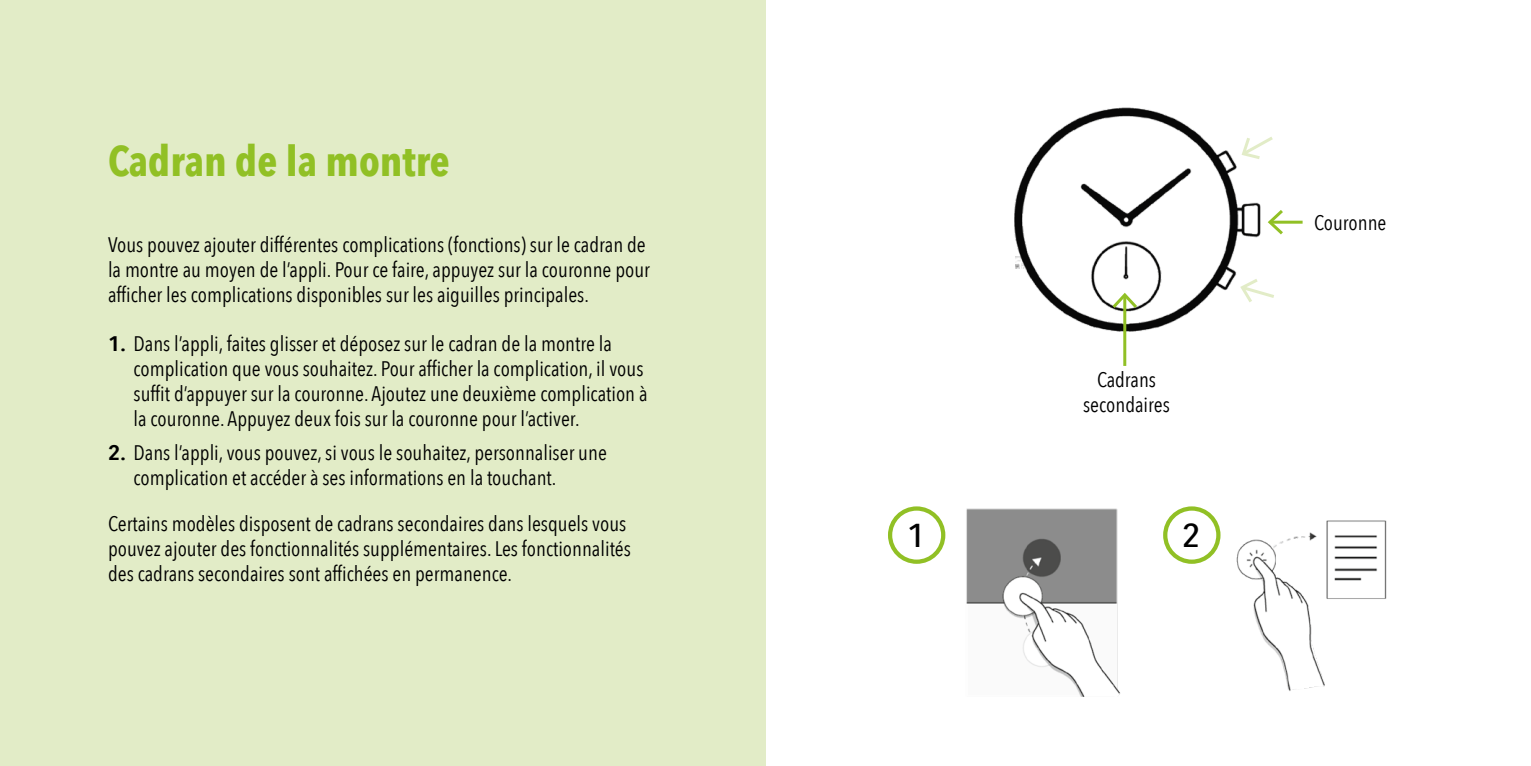
<style>
.page{position:relative;width:1531px;height:766px;background:#fff}
.page>*{position:absolute;margin:0;border:0;box-sizing:border-box;transform-origin:0 0}
.t1{font:700 42px "Avenir Next Condensed";color:#91c025}
.t2{font:500 33px "Avenir Next Condensed";color:#000;scale:1.17 1}
.t3{font:21px/25.2px "Avenir Next Condensed";color:#000}
.s1{font-weight:600}
</style>
<div class="page">
<div style="left:0;top:0;width:765px;height:765px;background:#e2ecc7"></div>
<img style="left:966px;top:107px;width:421px;height:589px">
<div style="left:888px;top:506px;width:57px;height:57px;border:4px solid #91c025;border-radius:50%"></div>
<div style="left:1163px;top:506px;width:57px;height:57px;border:4px solid #91c025;border-radius:50%"></div>
<hr style="left:1270px;top:220px;width:32px;height:3px;background:#91c025">
<svg style="left:1265px;top:207px;width:21px;height:30px"></svg>
<hr style="left:1123px;top:295px;width:3px;height:71px;background:#91c025">
<svg style="left:1109px;top:290px;width:31px;height:21px"></svg>
<svg style="left:1239px;top:134px;width:37px;height:27px"></svg>
<svg style="left:1238px;top:276px;width:39px;height:29px"></svg>
<h1 class="t1" style="left:108px;top:135px;width:343px">Cadran de la montre</h1>
<p class="t3" style="left:108px;top:231px;width:543px">Vous pouvez ajouter différentes complications (fonctions) sur le cadran de la montre au moyen de l’appli. Pour ce faire, appuyez sur la couronne pour afficher les complications disponibles sur les aiguilles principales.</p>
<p class="t3" style="left:134px;top:329px;width:515px;text-indent:-26px"><span class="s1">1.</span> Dans l’appli, faites glisser et déposez sur le cadran de la montre la complication que vous souhaitez. Pour afficher la complication, il vous suffit d’appuyer sur la couronne. Ajoutez une deuxième complication à la couronne. Appuyez deux fois sur la couronne pour l’activer.</p>
<p class="t3" style="left:134px;top:439px;width:475px;text-indent:-26px"><span class="s1">2.</span> Dans l’appli, vous pouvez, si vous le souhaitez, personnaliser une complication et accéder à ses informations en la touchant.</p>
<p class="t3" style="left:108px;top:510px;width:524px">Certains modèles disposent de cadrans secondaires dans lesquels vous pouvez ajouter des fonctionnalités supplémentaires. Les fonctionnalités des cadrans secondaires sont affichées en permanence.</p>
<p class="t3" style="left:1083px;top:366px;width:88px;text-align:center">Cadrans secondaires</p>
<h2 class="t2" style="left:907px;top:515px;width:17px">1</h2>
<h2 class="t2" style="left:1182px;top:515px;width:17px">2</h2>
<p class="t3" style="left:1314px;top:209px;width:74px">Couronne</p>
</div>
